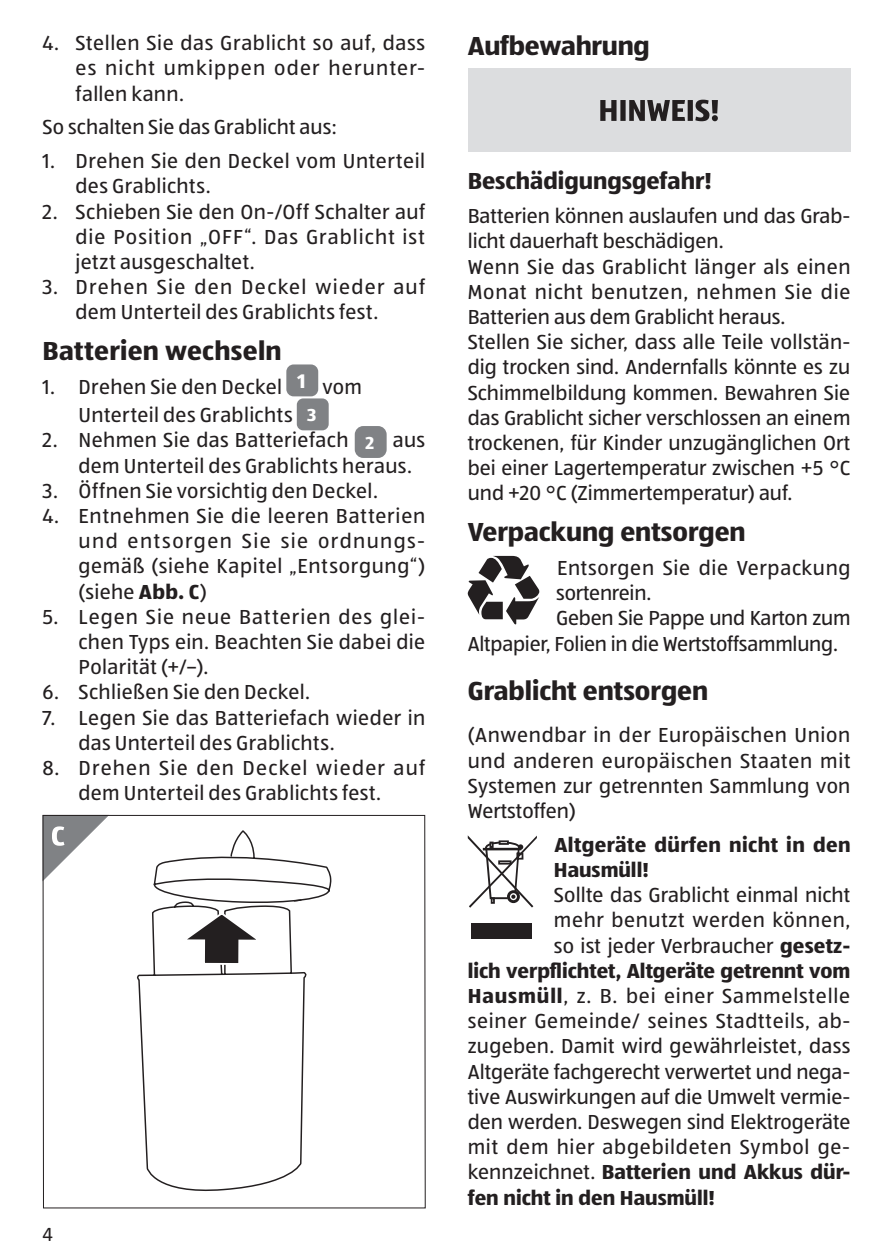
<style>
.page{position:relative;width:893px;height:1259px;background:#fff}
.page>*{position:absolute;margin:0;border:0;box-sizing:border-box;transform-origin:0 0}
.t1{font:700 27px "ALDISUEDOT";color:#231f20}
.t2{font:700 24px "ALDISUEDOT";color:#231f20}
.t3{font:21px/25.2px "ALDISUEDOT";letter-spacing:.015em;color:#231f20;text-align:justify}
.t4{font:21px/25.2px "ALDISUEDOT";letter-spacing:.035em;color:#231f20}
.t5{font:700 21px "ALDISUEDOT";color:#231f20}
.t6{font:21px "ALDISUEDOT";letter-spacing:-.01em;color:#231f20}
.t7{font:700 21px/25.2px "ALDISUEDOT";letter-spacing:.02em;color:#231f20}
.t8{font:21px "ALDISUEDOT";letter-spacing:.04em;color:#231f20}
.t9{font:21px "Calibri";color:#231f20}
.s1{font-weight:700;font-size:18px;color:#fff}
.s2{font-weight:700}
.s3{font-weight:400}
</style>
<div class="page">
<div style="left:286px;top:364px;width:32px;height:32px;background:#808285;border-radius:7px"></div>
<div style="left:297px;top:398px;width:32px;height:32px;background:#808285;border-radius:6px"></div>
<div style="left:355px;top:426px;width:32px;height:32px;background:#808285;border-radius:9px"></div>
<div style="left:468px;top:69px;width:382px;height:83px;background:#dcdddf"></div>
<svg style="left:600px;top:100px;width:118px;height:21px"></svg>
<svg style="left:468px;top:556px;width:71px;height:68px"></svg>
<svg style="left:468px;top:835px;width:69px;height:72px"></svg>
<div style="left:472px;top:923px;width:60px;height:16px;background:#231f20"></div>
<svg style="left:42px;top:814px;width:68px;height:68px"></svg>
<svg style="left:136px;top:814px;width:204px;height:395px"></svg>
<svg style="left:178px;top:911px;width:84px;height:55px"></svg>
<div style="left:43px;top:815px;width:383px;height:393px;border:1px solid #231f20"></div>
<svg style="left:153px;top:882px;width:177px;height:23px"></svg>
<p class="t3" style="left:76px;top:30px;width:351px;text-indent:-33px">4. Stellen Sie das Grablicht so auf, dass es nicht umkippen oder herunter&shy;fallen kann.</p>
<p class="t3" style="left:43px;top:114px;width:296px">So schalten Sie das Grablicht aus:</p>
<p class="t3" style="left:76px;top:148px;width:351px;text-indent:-33px">1. Drehen Sie den Deckel vom Unterteil des Grablichts.</p>
<p class="t3" style="left:76px;top:198px;width:351px;text-indent:-33px">2. Schieben Sie den On-/Off Schalter auf die Position „OFF“. Das Grablicht ist jetzt ausgeschaltet.</p>
<p class="t4" style="left:76px;top:274px;width:351px;text-indent:-33px">3. Drehen Sie den Deckel wieder auf dem Unterteil des Grablichts fest.</p>
<p class="t1" style="left:43px;top:333px;width:241px">Batterien wechseln</p>
<p class="t3" style="left:43px;top:373px;width:321px;line-height:27.6px;text-align:center">1. Drehen Sie den Deckel <sup>1</sup> vom<br>Unterteil des Grablichts <span class="s1">3</span></p>
<p class="t3" style="left:79px;top:427px;width:348px;text-indent:-36px">2. Nehmen Sie das Batteriefach <span class="s1">2</span> aus dem Unterteil des Grablichts heraus.</p>
<p class="t3" style="left:43px;top:477px;width:337px">3. Öffnen Sie vorsichtig den Deckel.</p>
<p class="t3" style="left:79px;top:502px;width:348px;text-indent:-36px">4. Entnehmen Sie die leeren Batterien und entsorgen Sie sie ordnungs&shy;gemäß (siehe Kapitel „Entsorgung“) (siehe <span class="s2">Abb. C</span>)</p>
<p class="t3" style="left:78px;top:603px;width:348px;text-indent:-36px">5. Legen Sie neue Batterien des glei&shy;chen Typs ein. Beachten Sie dabei die Polarität (+/–).</p>
<p class="t3" style="left:42px;top:679px;width:269px">6. Schließen Sie den Deckel.</p>
<p class="t3" style="left:79px;top:704px;width:348px;text-indent:-36px">7. Legen Sie das Batteriefach wieder in das Unterteil des Grablichts.</p>
<p class="t4" style="left:43px;top:754px;width:384px;text-align:center">8. Drehen Sie den Deckel wieder auf dem Unterteil des Grablichts fest.</p>
<p class="t9" style="left:43px;top:1219px;width:12px">4</p>
<p class="t1" style="left:468px;top:27px;width:183px">Aufbewahrung</p>
<p class="t2" style="left:468px;top:165px;width:246px">Beschädigungsgefahr!</p>
<p class="t3" style="left:468px;top:203px;width:384px;text-align:left">Batterien können auslaufen und das Grab&shy;licht dauerhaft beschädigen.<br>Wenn Sie das Grablicht länger als einen Monat nicht benutzen, nehmen Sie die Batterien aus dem Grablicht heraus.<br>Stellen Sie sicher, dass alle Teile vollstän&shy;dig trocken sind. Andernfalls könnte es zu Schimmelbildung kommen. Bewahren Sie das Grablicht sicher verschlossen an einem trockenen, für Kinder unzugänglichen Ort bei einer Lagertemperatur zwischen +5 °C und +20 °C (Zimmertemperatur) auf.</p>
<p class="t1" style="left:468px;top:514px;width:279px">Verpackung entsorgen</p>
<p class="t4" style="left:557px;top:555px;width:295px">Entsorgen Sie die Verpackung</p>
<p class="t6" style="left:556px;top:579px;width:97px">sortenrein.</p>
<p class="t6" style="left:556px;top:605px;width:296px">Geben Sie Pappe und Karton zum</p>
<p class="t6" style="left:468px;top:630px;width:372px">Altpapier, Folien in die Wertstoffsammlung.</p>
<p class="t1" style="left:468px;top:672px;width:242px">Grablicht entsorgen</p>
<p class="t3" style="left:468px;top:722px;width:384px">(Anwendbar in der Europäischen Union und anderen europäischen Staaten mit Systemen zur getrennten Sammlung von Wertstoffen)</p>
<p class="t7" style="left:554px;top:831px;width:298px">Altgeräte dürfen nicht in den<br>Hausmüll!</p>
<p class="t3" style="left:554px;top:881px;width:298px">Sollte das Grablicht einmal nicht</p>
<p class="t3" style="left:554px;top:907px;width:298px">mehr benutzt werden können,</p>
<p class="t3" style="left:554px;top:932px;width:298px">so ist jeder Verbraucher <span class="s2">gesetz-</span></p>
<p class="t5" style="left:468px;top:956px;width:384px">lich verpflichtet, Altgeräte getrennt vom</p>
<p class="t8" style="left:468px;top:982px;width:384px"><span class="s2">Hausmüll</span>, z. B. bei einer Sammelstelle</p>
<p class="t4" style="left:468px;top:1007px;width:384px">seiner Gemeinde/ seines Stadtteils, ab-</p>
<p class="t3" style="left:468px;top:1033px;width:384px">zugeben. Damit wird gewährleistet, dass</p>
<p class="t3" style="left:468px;top:1058px;width:384px">Altgeräte fachgerecht verwertet und nega-</p>
<p class="t3" style="left:468px;top:1083px;width:384px">tive Auswirkungen auf die Umwelt vermie-</p>
<p class="t3" style="left:468px;top:1108px;width:384px">den werden. Deswegen sind Elektrogeräte</p>
<p class="t4" style="left:468px;top:1133px;width:384px">mit dem hier abgebildeten Symbol ge-</p>
<p class="t5" style="left:468px;top:1158px;width:384px"><span class="s3">kennzeichnet.</span> Batterien und Akkus dür-</p>
<p class="t5" style="left:468px;top:1183px;width:249px">fen nicht in den Hausmüll!</p>
</div>
